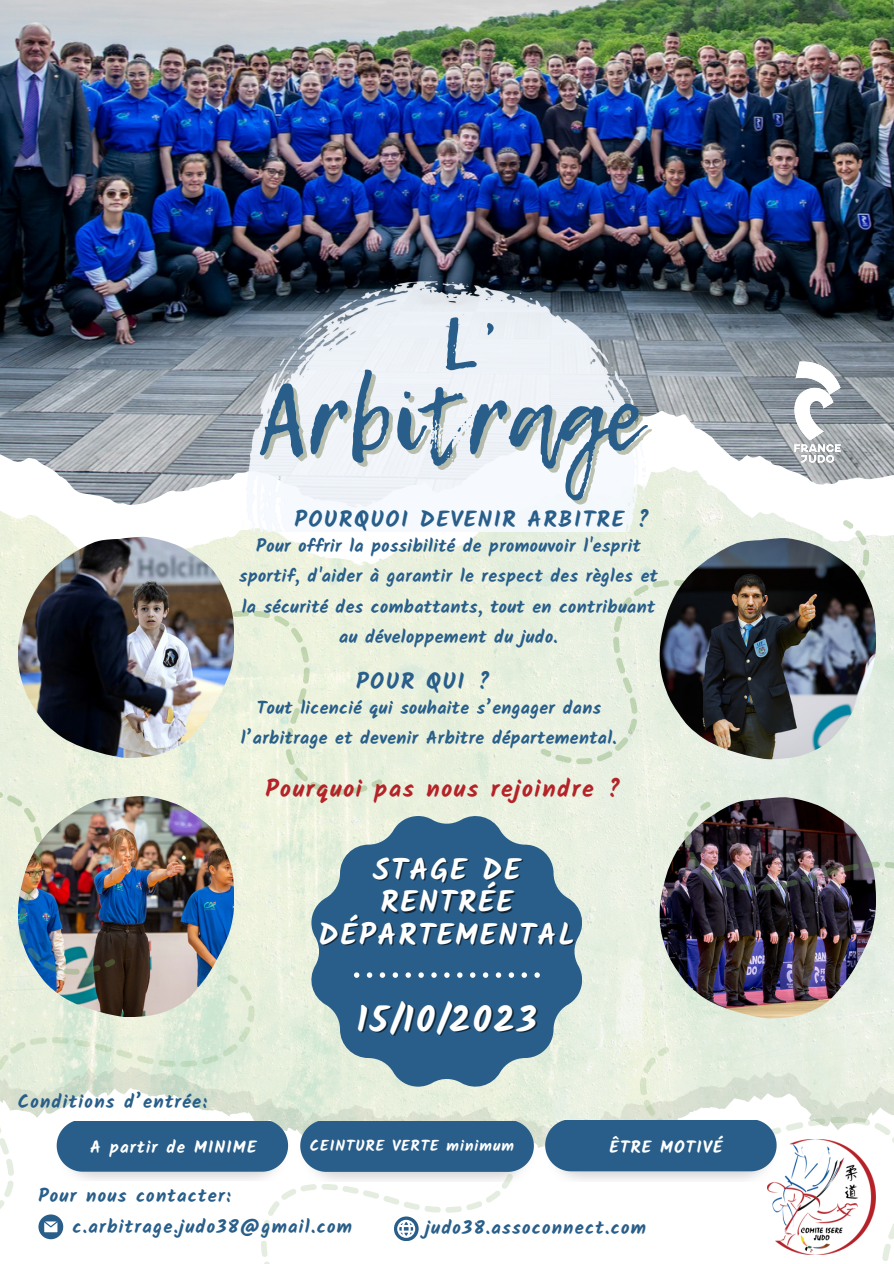
<style>
.page{position:relative;width:894px;height:1264px;background:#fff}
.page>*{position:absolute;margin:0;border:0;box-sizing:border-box;transform-origin:0 0}
.t1{font:91.65px "Lemon Tuesday";color:#285e89}
.t2{font:700 36px "Kalam";letter-spacing:.065em;color:#fff}
.t3{font:700 30px/32.7px "Kalam";letter-spacing:.065em;color:#fff;text-align:center}
.t4{font:700 24px "Kalam";letter-spacing:.065em;color:#b42328}
.t5{font:700 22.5px "Kalam";letter-spacing:.07em;color:#285e89}
.t6{font:700 18.6px "Kalam";letter-spacing:.065em;color:#285e89}
.t7{font:700 18px/30.5px "Kalam";letter-spacing:.02em;color:#285e89;text-align:center}
.t8{font:700 17.1px "Kalam";letter-spacing:.065em;color:#fff}
.t9{font:700 15.3px "Kalam";letter-spacing:.065em;color:#fff}
</style>
<div class="page">
<img style="left:0;top:0;width:893px;height:1061px">
<svg style="left:195px;top:418px;width:698px;height:56px"></svg>
<img style="left:192px;top:0;width:701px;height:418px">
<img style="left:18px;top:796px;width:216px;height:189px">
<img style="left:659px;top:797px;width:216px;height:221px">
<svg style="left:371px;top:779px;width:11px;height:8px"></svg>
<svg style="left:115px;top:561px;width:252px;height:233px;background:#e9f0db"></svg>
<img style="left:0;top:740px;width:115px;height:234px">
<img style="left:684px;top:812px;width:209px;height:233px">
<svg style="left:700px;top:801px;width:10px;height:9px"></svg>
<img style="left:18px;top:537px;width:216px;height:220px">
<svg style="left:540px;top:748px;width:11px;height:8px"></svg>
<svg style="left:555px;top:530px;width:313px;height:234px;background:#e6eedf"></svg>
<svg style="left:842px;top:520px;width:11px;height:9px"></svg>
<svg style="left:254px;top:1083px;width:378px;height:65px;background:#e3ebda"></svg>
<svg style="left:0;top:985px;width:254px;height:224px"></svg>
<svg style="left:227px;top:974px;width:11px;height:9px"></svg>
<svg style="left:632px;top:1057px;width:261px;height:204px"></svg>
<svg style="left:657px;top:1046px;width:12px;height:10px"></svg>
<img style="left:659px;top:538px;width:216px;height:221px">
<img style="left:241px;top:277px;width:404px;height:254px">
<img style="left:786px;top:353px;width:62px;height:117px">
<img style="left:767px;top:1139px;width:108px;height:115px">
<img style="left:543px;top:1120px;width:236px;height:61px">
<div style="left:545px;top:1120px;width:231px;height:51px;background:#285e89"></div>
<svg style="left:311px;top:816px;width:271px;height:270px;background:#56819d"></svg>
<svg style="left:354px;top:972px;width:5px;height:5px"></svg>
<svg style="left:367px;top:972px;width:5px;height:5px"></svg>
<svg style="left:379px;top:972px;width:6px;height:5px"></svg>
<svg style="left:392px;top:972px;width:6px;height:5px"></svg>
<svg style="left:405px;top:972px;width:6px;height:5px"></svg>
<svg style="left:418px;top:972px;width:6px;height:5px"></svg>
<svg style="left:431px;top:972px;width:5px;height:5px"></svg>
<svg style="left:444px;top:972px;width:5px;height:5px"></svg>
<svg style="left:457px;top:972px;width:5px;height:5px"></svg>
<svg style="left:470px;top:972px;width:5px;height:5px"></svg>
<svg style="left:482px;top:972px;width:6px;height:5px"></svg>
<svg style="left:495px;top:972px;width:6px;height:5px"></svg>
<svg style="left:508px;top:972px;width:6px;height:5px"></svg>
<svg style="left:521px;top:972px;width:6px;height:5px"></svg>
<svg style="left:534px;top:972px;width:5px;height:5px"></svg>
<svg style="left:38px;top:1121px;width:495px;height:142px"></svg>
<div style="left:445px;top:316px;width:49px;height:56px;background:#edf2f7"></div>
<p class="t1" style="left:260px;top:350px;width:382px">Arbitrage</p>
<p class="t5" style="left:294px;top:506px;width:356px">POURQUOI DEVENIR ARBITRE ?</p>
<p class="t7" style="left:239px;top:530px;width:420px">Pour offrir la possibilité de promouvoir l'esprit sportif, d'aider à garantir le respect des règles et la sécurité des combattants, tout en contribuant au développement du judo.</p>
<p class="t5" style="left:356px;top:668px;width:135px">POUR QUI ?</p>
<p class="t7" style="left:241px;top:692px;width:377px">Tout licencié qui souhaite s’engager dans l’arbitrage et devenir Arbitre départemental.</p>
<p class="t4" style="left:265px;top:775px;width:357px">Pourquoi pas nous rejoindre ?</p>
<p class="t3" style="left:318px;top:852px;width:258px">STAGE DE<br>RENTRÉE<br>DÉPARTEMENTAL</p>
<p class="t6" style="left:18px;top:1090px;width:191px">Conditions d’entrée:</p>
<p class="t2" style="left:356px;top:998px;width:182px">15/10/2023</p>
<p class="t8" style="left:90px;top:1137px;width:168px">A partir de MINIME</p>
<p class="t9" style="left:310px;top:1136px;width:206px">CEINTURE VERTE minimum</p>
<p class="t6" style="left:38px;top:1184px;width:194px">Pour nous contacter:</p>
<p class="t8" style="left:609px;top:1136px;width:114px">ÊTRE MOTIVÉ</p>
<p class="t6" style="left:72px;top:1215px;width:281px">c.arbitrage.judo38@gmail.com</p>
<p class="t6" style="left:425px;top:1216px;width:222px">judo38.assoconnect.com</p>
</div>
